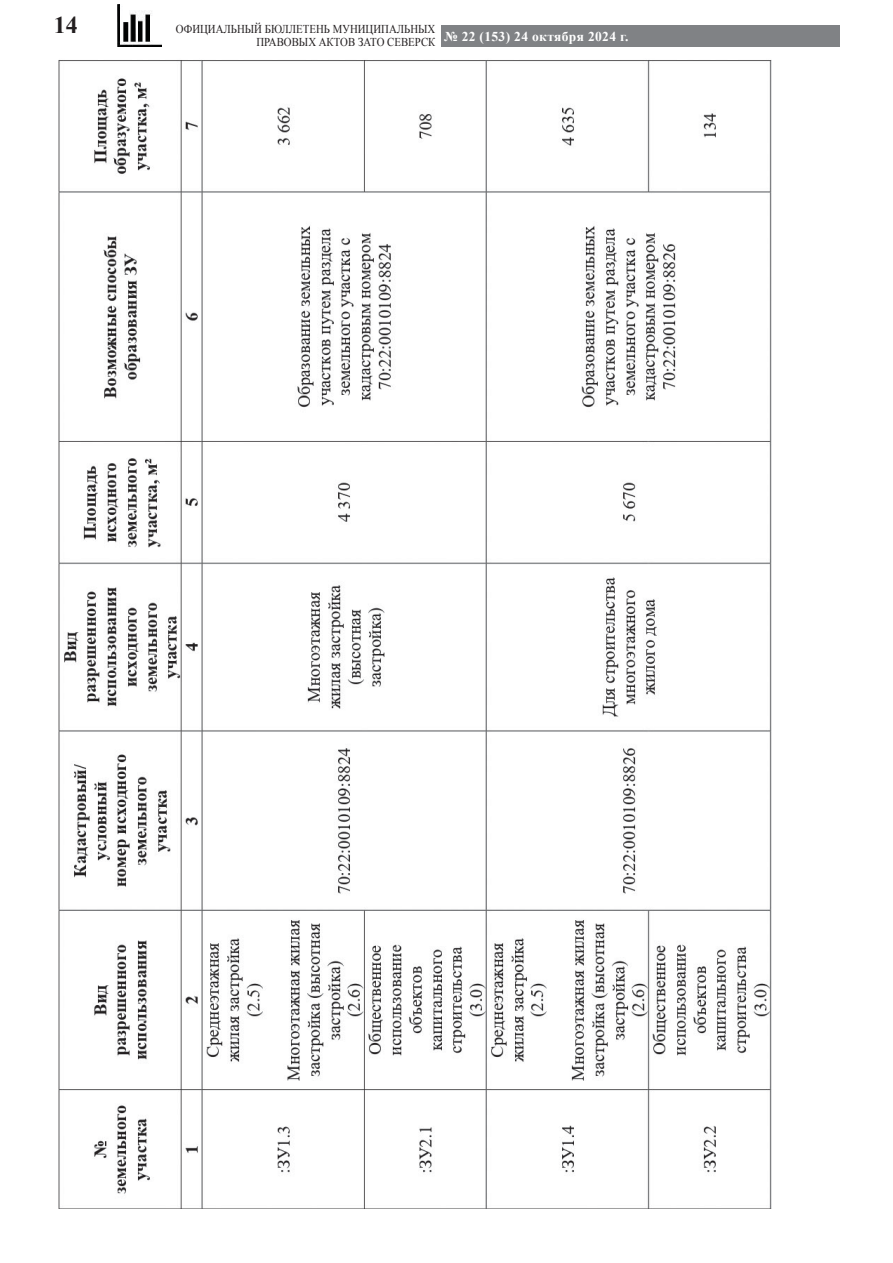
<style>
.page{position:relative;width:893px;height:1263px;background:#fff}
.page>*{position:absolute;margin:0;border:0;box-sizing:border-box;transform-origin:0 0}
.t1{font:700 24px "Times New Roman";color:#231f20}
.t2{font:700 13.5px "Times New Roman";letter-spacing:.025em;color:#fff}
.t3{font:12px/13.5px "Times New Roman";color:#231f20;text-align:right;scale:.9 1}
</style>
<div class="page">
<div style="left:441px;top:25px;width:398px;height:22px;background:#808285"></div>
<img style="left:118px;top:5px;width:43px;height:41px">
<img style="left:58px;top:60px;width:713px;height:1149px">
<h1 class="t1" style="left:54px;top:12px;width:25px">14</h1>
<p class="t3" style="left:176px;top:22px;width:290px">ОФИЦИАЛЬНЫЙ БЮЛЛЕТЕНЬ МУНИЦИПАЛЬНЫХ<br>ПРАВОВЫХ АКТОВ ЗАТО СЕВЕРСК</p>
<p class="t2" style="left:444px;top:29px;width:186px">№ 22 (153) 24 октября 2024 г.</p>
</div>
